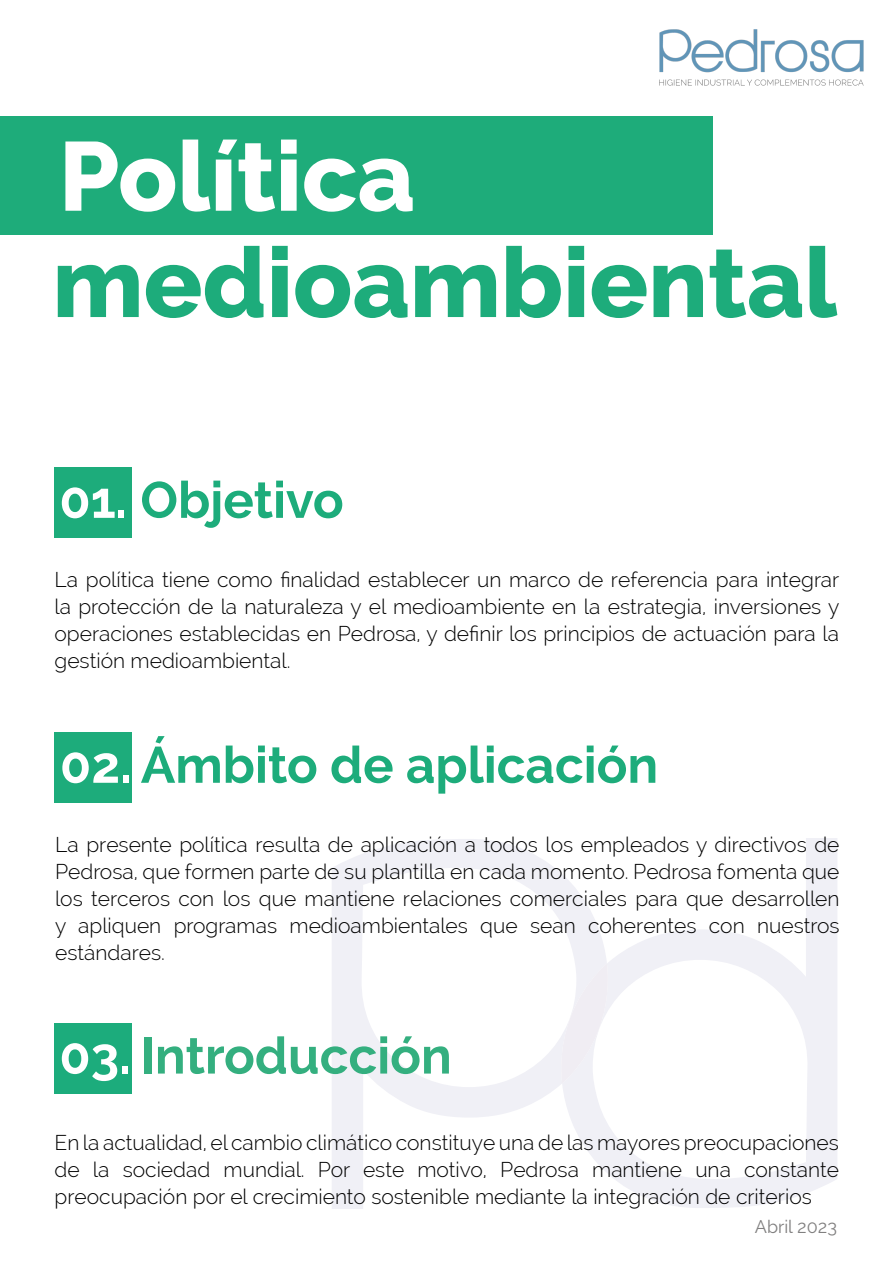
<style>
.page{position:relative;width:893px;height:1263px;background:#fff}
.page>*{position:absolute;margin:0;border:0;box-sizing:border-box;transform-origin:0 0}
.t1{font:800 97.5px "Raleway";color:#1dac7b}
.t2{font:800 97.5px "Raleway";color:#fff}
.t3{font:700 51px "Raleway";color:#1dac7b}
.t4{font:700 51px "Raleway";color:#34af7f}
.t5{font:300 21px/27px "Raleway";color:#000;text-align:justify}
.t6{font:18px "Raleway";color:#818080}
.s1{color:#fff}
</style>
<div class="page">
<img style="left:659px;top:29px;width:205px;height:57px">
<svg style="left:607px;top:838px;width:230px;height:370px"></svg>
<svg style="left:332px;top:839px;width:275px;height:370px"></svg>
<svg style="left:561px;top:963px;width:47px;height:120px"></svg>
<div style="left:54px;top:468px;width:78px;height:70px;background:#1dac7b"></div>
<div style="left:0;top:116px;width:712px;height:118px;background:#1eac7a"></div>
<div style="left:54px;top:1023px;width:78px;height:71px;background:#1cac7c"></div>
<div style="left:55px;top:733px;width:77px;height:70px;background:#1dac7b"></div>
<p class="t2" style="left:59px;top:121px;width:358px">Política</p>
<p class="t1" style="left:53px;top:227px;width:786px">medioambiental</p>
<p class="t3" style="left:59px;top:471px;width:286px"><span class="s1">01.</span> Objetivo</p>
<p class="t5" style="left:55px;top:566px;width:786px">La política tiene como finalidad establecer un marco de referencia para integrar la protección de la naturaleza y el medioambiente en la estrategia, inversiones y operaciones establecidas en Pedrosa, y definir los principios de actuación para la gestión medioambiental.</p>
<p class="t3" style="left:60px;top:736px;width:600px"><span class="s1">02.</span> Ámbito de aplicación</p>
<p class="t5" style="left:55px;top:831px;width:786px">La presente política resulta de aplicación a todos los empleados y directivos de Pedrosa, que formen parte de su plantilla en cada momento. Pedrosa fomenta que los terceros con los que mantiene relaciones comerciales para que desarrollen y apliquen programas medioambientales que sean coherentes con nuestros estándares.</p>
<p class="t4" style="left:59px;top:1026px;width:394px"><span class="s1">03.</span> Introducción</p>
<p class="t5" style="left:55px;top:1128px;width:786px">En la actualidad, el cambio climático constituye una de las mayores preocupaciones de la sociedad mundial. Por este motivo, Pedrosa mantiene una constante preocupación por el crecimiento sostenible mediante la integración de criterios</p>
<p class="t6" style="left:755px;top:1216px;width:84px">Abril 2023</p>
</div>
